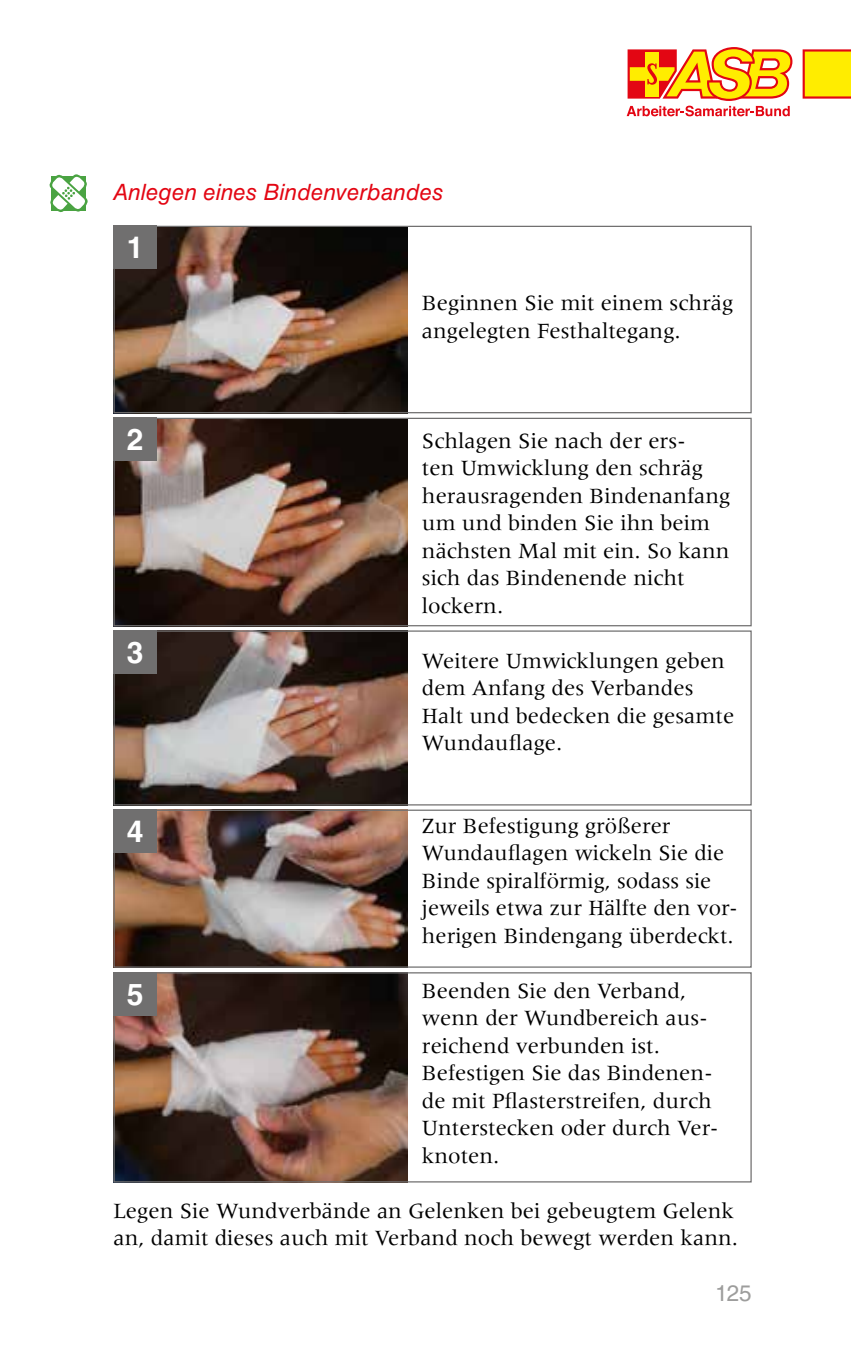
<style>
.page{position:relative;width:851px;height:1347px;background:#fff}
.page>*{position:absolute;margin:0;border:0;box-sizing:border-box;transform-origin:0 0}
.t1{font:700 30px "Helvetica LT Std";color:#fff}
.t2{font:22.5px/27.5px "Meridien LT Std";color:#000}
.t3{font:italic 22.5px "Helvetica LT Std";color:#e30613}
.t4{font:22.5px "Helvetica LT Std";color:#9d9d9c}
</style>
<div class="page">
<img style="left:115px;top:228px;width:292px;height:183px">
<img style="left:115px;top:420px;width:292px;height:204px">
<img style="left:115px;top:632px;width:292px;height:171px">
<img style="left:115px;top:811px;width:292px;height:154px">
<img style="left:115px;top:974px;width:292px;height:206px">
<svg style="left:49px;top:174px;width:39px;height:39px"></svg>
<div style="left:113px;top:226px;width:638px;height:187px;border:1px solid #706f6f"></div>
<div style="left:113px;top:418px;width:638px;height:208px;border:1px solid #706f6f"></div>
<div style="left:113px;top:630px;width:638px;height:175px;border:1px solid #706f6f"></div>
<div style="left:113px;top:809px;width:638px;height:158px;border:1px solid #706f6f"></div>
<div style="left:113px;top:972px;width:638px;height:210px;border:1px solid #706f6f"></div>
<div style="left:113px;top:226px;width:44px;height:43px;background:#706f6f"></div>
<div style="left:113px;top:418px;width:44px;height:43px;background:#706f6f"></div>
<div style="left:113px;top:630px;width:44px;height:44px;background:#706f6f"></div>
<div style="left:113px;top:809px;width:44px;height:44px;background:#706f6f"></div>
<div style="left:113px;top:972px;width:44px;height:43px;background:#706f6f"></div>
<svg style="left:626px;top:47px;width:166px;height:69px"></svg>
<svg style="left:802px;top:49px;width:48px;height:50px"></svg>
<p class="t3" style="left:113px;top:179px;width:331px">Anlegen eines Bindenverbandes</p>
<h1 class="t1" style="left:127px;top:229px;width:18px">1</h1>
<h1 class="t1" style="left:127px;top:421px;width:18px">2</h1>
<h1 class="t1" style="left:127px;top:634px;width:18px">3</h1>
<p class="t2" style="left:422px;top:289px;width:313px">Beginnen Sie mit einem schräg angelegten Festhaltegang.</p>
<p class="t2" style="left:422px;top:426px;width:310px">Schlagen Sie nach der ers-<br>ten Umwicklung den schräg herausragenden Bindenanfang um und binden Sie ihn beim nächsten Mal mit ein. So kann sich das Bindenende nicht lockern.</p>
<p class="t2" style="left:422px;top:646px;width:314px">Weitere Umwicklungen geben dem Anfang des Verbandes<br>Halt und bedecken die gesamte<br>Wundauflage.</p>
<p class="t2" style="left:422px;top:811px;width:317px">Zur Befestigung größerer<br>Wundauflagen wickeln Sie die<br>Binde spiralförmig, sodass sie jeweils etwa zur Hälfte den vor&shy;herigen Bindengang überdeckt.</p>
<p class="t2" style="left:422px;top:976px;width:298px">Beenden Sie den Verband, wenn der Wundbereich aus&shy;reichend verbunden ist.<br>Befestigen Sie das Bindenen&shy;de mit Pflasterstreifen, durch<br>Unterstecken oder durch Ver&shy;knoten.</p>
<p class="t2" style="left:113px;top:1196px;width:626px">Legen Sie Wundverbände an Gelenken bei gebeugtem Gelenk an, damit dieses auch mit Verband noch bewegt werden kann.</p>
<p class="t4" style="left:715px;top:1279px;width:38px">125</p>
<h1 class="t1" style="left:127px;top:813px;width:18px">4</h1>
<h1 class="t1" style="left:127px;top:976px;width:18px">5</h1>
</div>
